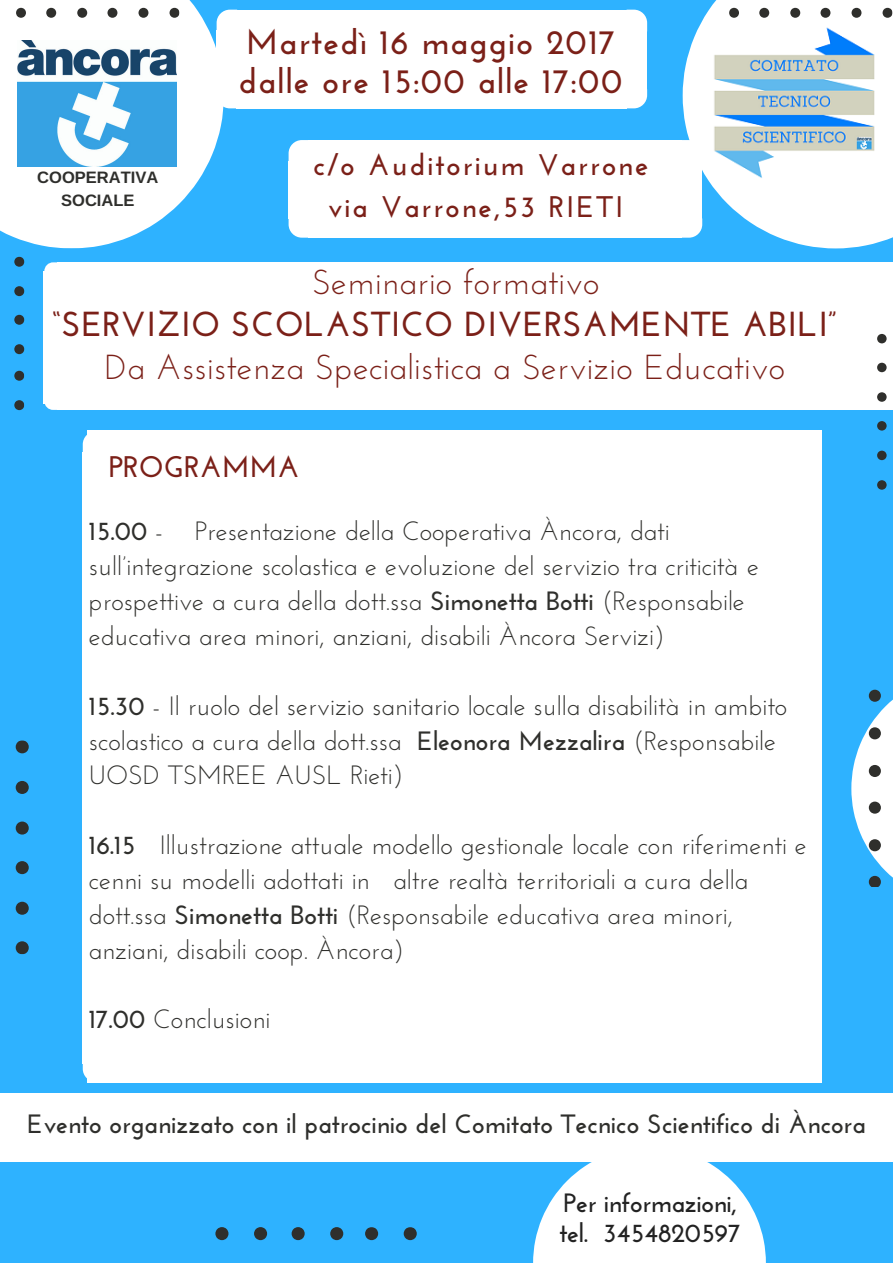
<style>
.page{position:relative;width:893px;height:1263px;background:#fff}
.page>*{position:absolute;margin:0;border:0;box-sizing:border-box;transform-origin:0 0}
.t1{font:34.65px "Josefin Sans";letter-spacing:.01em;color:#7b2018}
.t2{font:700 34.65px/39.3px "Josefin Sans";letter-spacing:.04em;color:#7b2018}
.t3{font:700 34.65px "Josefin Sans";letter-spacing:.01em;color:#7b2018}
.t4{font:700 29.7px/41.5px "Josefin Sans";letter-spacing:.07em;color:#7b2018;text-align:center}
.t5{font:700 29.7px "Josefin Sans";color:#7b2018}
.t6{font:26.4px/34.8px "Josefin Sans";color:#2f2f2c}
.t7{font:700 26.4px "Josefin Sans";color:#2f2f2c}
.t8{font:700 26.4px/29.2px "Josefin Sans";letter-spacing:-.01em;color:#222}
.t9{font:700 16.5px/22.5px "Arimo";color:#2f2f2c;text-align:center}
.s1{font-weight:700}
</style>
<div class="page">
<div style="left:0;top:0;width:892px;height:1262px;background:#2eb2ff"></div>
<svg style="left:14px;top:371px;width:10px;height:10px"></svg>
<svg style="left:14px;top:400px;width:10px;height:10px"></svg>
<svg style="left:14px;top:257px;width:10px;height:10px"></svg>
<svg style="left:14px;top:286px;width:10px;height:10px"></svg>
<svg style="left:14px;top:315px;width:10px;height:10px"></svg>
<svg style="left:14px;top:344px;width:10px;height:10px"></svg>
<div style="left:44px;top:271px;width:848px;height:132px;background:#fff"></div>
<div style="left:57px;top:262px;width:835px;height:15px;background:#fff"></div>
<svg style="left:44px;top:262px;width:13px;height:9px"></svg>
<div style="left:57px;top:397px;width:835px;height:13px;background:#fff"></div>
<svg style="left:44px;top:403px;width:13px;height:7px"></svg>
<svg style="left:851px;top:689px;width:41px;height:198px"></svg>
<div style="left:87px;top:431px;width:734px;height:651px;background:#fff"></div>
<svg style="left:83px;top:435px;width:4px;height:17px"></svg>
<div style="left:83px;top:452px;width:20px;height:611px;background:#fff"></div>
<svg style="left:83px;top:1063px;width:4px;height:16px"></svg>
<svg style="left:533px;top:1162px;width:232px;height:100px"></svg>
<svg style="left:16px;top:740px;width:13px;height:13px"></svg>
<svg style="left:16px;top:781px;width:13px;height:13px"></svg>
<svg style="left:16px;top:821px;width:13px;height:13px"></svg>
<svg style="left:16px;top:861px;width:13px;height:13px"></svg>
<svg style="left:16px;top:902px;width:13px;height:13px"></svg>
<svg style="left:16px;top:941px;width:13px;height:13px"></svg>
<div style="left:0;top:1105px;width:892px;height:47px;background:#fff"></div>
<div style="left:0;top:1093px;width:892px;height:14px;background:#fff"></div>
<div style="left:0;top:1149px;width:892px;height:13px;background:#fff"></div>
<svg style="left:0;top:0;width:224px;height:248px;fill:#fff"></svg>
<svg style="left:169px;top:8px;width:10px;height:10px"></svg>
<svg style="left:138px;top:8px;width:10px;height:10px"></svg>
<svg style="left:107px;top:8px;width:10px;height:10px"></svg>
<svg style="left:77px;top:8px;width:10px;height:10px"></svg>
<svg style="left:46px;top:8px;width:10px;height:10px"></svg>
<svg style="left:16px;top:8px;width:10px;height:10px"></svg>
<div style="left:300px;top:159px;width:399px;height:63px;background:#fff"></div>
<div style="left:308px;top:140px;width:374px;height:22px;background:#fff"></div>
<svg style="left:288px;top:140px;width:20px;height:21px"></svg>
<div style="left:288px;top:161px;width:21px;height:58px;background:#fff"></div>
<div style="left:308px;top:218px;width:374px;height:20px;background:#fff"></div>
<svg style="left:288px;top:219px;width:20px;height:19px"></svg>
<svg style="left:682px;top:0;width:210px;height:248px;fill:#fff"></svg>
<img style="left:18px;top:40px;width:158px;height:126px">
<img style="left:710px;top:26px;width:167px;height:153px">
<svg style="left:882px;top:0;width:10px;height:18px"></svg>
<svg style="left:851px;top:0;width:13px;height:18px"></svg>
<svg style="left:820px;top:0;width:14px;height:18px"></svg>
<svg style="left:790px;top:8px;width:10px;height:10px"></svg>
<svg style="left:759px;top:8px;width:10px;height:10px"></svg>
<svg style="left:729px;top:8px;width:10px;height:10px"></svg>
<svg style="left:877px;top:480px;width:9px;height:10px"></svg>
<svg style="left:877px;top:451px;width:9px;height:9px"></svg>
<svg style="left:877px;top:421px;width:9px;height:10px"></svg>
<svg style="left:877px;top:392px;width:9px;height:10px"></svg>
<svg style="left:877px;top:363px;width:9px;height:9px"></svg>
<svg style="left:877px;top:334px;width:9px;height:9px"></svg>
<svg style="left:627px;top:10px;width:20px;height:21px"></svg>
<div style="left:626px;top:31px;width:21px;height:59px;background:#fff"></div>
<div style="left:227px;top:28px;width:418px;height:65px;background:#fff"></div>
<div style="left:236px;top:10px;width:391px;height:21px;background:#fff"></div>
<svg style="left:216px;top:10px;width:20px;height:21px"></svg>
<div style="left:216px;top:31px;width:21px;height:59px;background:#fff"></div>
<div style="left:236px;top:89px;width:391px;height:19px;background:#fff"></div>
<svg style="left:216px;top:90px;width:20px;height:18px"></svg>
<svg style="left:627px;top:90px;width:20px;height:18px"></svg>
<svg style="left:365px;top:1227px;width:13px;height:13px"></svg>
<svg style="left:403px;top:1227px;width:14px;height:13px"></svg>
<svg style="left:215px;top:1227px;width:13px;height:13px"></svg>
<svg style="left:254px;top:1227px;width:13px;height:13px"></svg>
<svg style="left:291px;top:1227px;width:13px;height:13px"></svg>
<svg style="left:330px;top:1227px;width:13px;height:13px"></svg>
<p class="t9" style="left:37px;top:166px;width:122px">COOPERATIVA<br>SOCIALE</p>
<h1 class="t2" style="left:239px;top:25px;width:385px">Martedì 16 maggio 2017 dalle ore 15:00 alle 17:00</h1>
<p class="t4" style="left:313px;top:147px;width:336px">c/o Auditorium Varrone via Varrone,53 RIETI</p>
<h1 class="t1" style="left:312px;top:268px;width:289px">Seminario formativo</h1>
<h1 class="t3" style="left:52px;top:310px;width:786px">“SERVIZIO SCOLASTICO DIVERSAMENTE ABILI”</h1>
<h1 class="t1" style="left:104px;top:353px;width:682px">Da Assistenza Specialistica a Servizio Educativo</h1>
<p class="t5" style="left:109px;top:454px;width:192px">PROGRAMMA</p>
<p class="t6" style="left:89px;top:516px;width:671px"><span class="s1">15.00</span> - Presentazione della Cooperativa Àncora, dati sull’integrazione scolastica e evoluzione del servizio tra criticità e prospettive a cura della dott.ssa <span class="s1">Simonetta Botti</span> (Responsabile educativa area minori, anziani, disabili Àncora Servizi)</p>
<p class="t6" style="left:89px;top:691px;width:700px"><span class="s1">15.30</span> - Il ruolo del servizio sanitario locale sulla disabilità in ambito scolastico a cura della dott.ssa <span class="s1">Eleonora Mezzalira</span> (Responsabile<br>UOSD TSMREE AUSL Rieti)</p>
<p class="t6" style="left:89px;top:830px;width:719px"><span class="s1">16.15</span> Illustrazione attuale modello gestionale locale con riferimenti e cenni su modelli adottati in altre realtà territoriali a cura della dott.ssa <span class="s1">Simonetta Botti</span> (Responsabile educativa area minori, anziani, disabili coop. Àncora)</p>
<p class="t6" style="left:89px;top:1004px;width:183px"><span class="s1">17.00</span> Conclusioni</p>
<p class="t7" style="left:27px;top:1113px;width:840px">Evento organizzato con il patrocinio del Comitato Tecnico Scientifico di Àncora</p>
<p class="t8" style="left:559px;top:1191px;width:183px">Per informazioni, tel. 3454820597</p>
</div>
